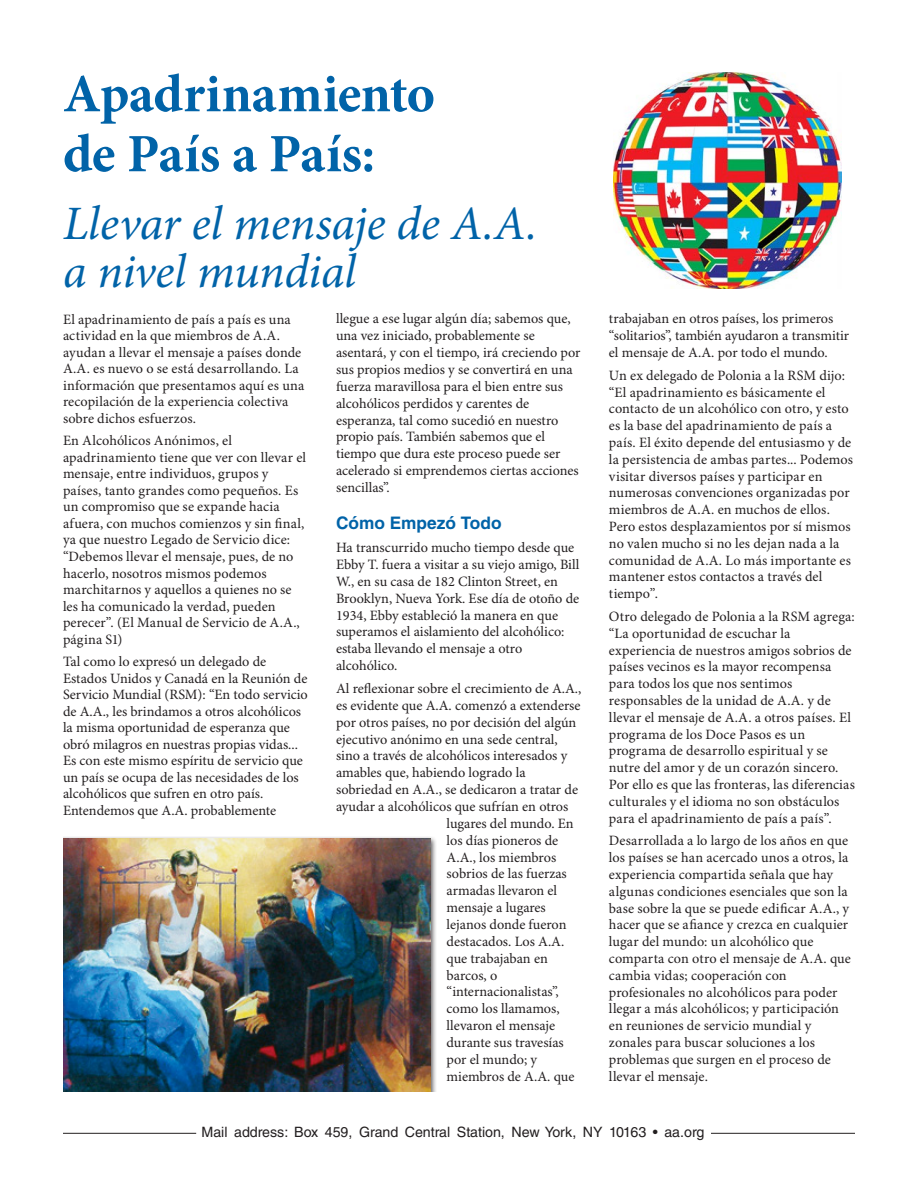
<style>
.page{position:relative;width:918px;height:1188px;background:#fff}
.page>*{position:absolute;margin:0;border:0;box-sizing:border-box;transform-origin:0 0}
.Body{font:700 54px/60px "Minion Pro";letter-spacing:-.01em;color:#0163a8}
.Body-2{font:italic 48px "Minion Pro";letter-spacing:-.01em;color:#0163a8}
.t1{font:700 17.25px "Helvetica LT Std";color:#0163a8}
.Body-3{font:14.25px/16.8px "Minion Pro";color:#231f20}
.Body-4{font:14.25px "Helvetica LT Std";color:#231f20}
</style>
<div class="page">
<img style="left:613px;top:72px;width:229px;height:217px">
<div style="left:63px;top:836px;width:374px;height:255px;background:#231f20;opacity:.75"></div>
<img style="left:63px;top:839px;width:367px;height:252px">
<hr style="left:63px;top:1133px;width:133px;height:1px;background:#231f20">
<hr style="left:711px;top:1133px;width:144px;height:1px;background:#231f20">
<p class="Body" style="left:63px;top:63px;width:374px">Apadrinamiento de País a País:</p>
<p class="Body-2" style="left:63px;top:191px;width:476px">Llevar el mensaje de A.A.</p>
<p class="Body-2" style="left:63px;top:239px;width:295px">a nivel mundial</p>
<p class="Body-3" style="left:63px;top:311px;width:243px">El apadrinamiento de país a país es una actividad en la que miembros de A.A. ayudan a llevar el mensaje a países donde A.A. es nuevo o se está desarrollando. La información que presentamos aquí es una recopilación de la experiencia colectiva sobre dichos esfuerzos.</p>
<p class="Body-3" style="left:63px;top:433px;width:245px">En Alcohólicos Anónimos, el apadrinamiento tiene que ver con llevar el mensaje, entre individuos, grupos y países, tanto grandes como pequeños. Es un compromiso que se expande hacia afuera, con muchos comienzos y sin final, ya que nuestro Legado de Servicio dice: “Debemos llevar el mensaje, pues, de no hacerlo, nosotros mismos podemos marchitarnos y aquellos a quienes no se les ha comunicado la verdad, pueden perecer”. (El Manual de Servicio de A.A., página S1)</p>
<p class="Body-3" style="left:63px;top:654px;width:246px">Tal como lo expresó un delegado de Estados Unidos y Canadá en la Reunión de Servicio Mundial (RSM): “En todo servicio de A.A., les brindamos a otros alcohólicos la misma oportunidad de esperanza que obró milagros en nuestras propias vidas...<br>Es con este mismo espíritu de servicio que un país se ocupa de las necesidades de los alcohólicos que sufren en otro país.<br>Entendemos que A.A. probablemente</p>
<p class="Body-3" style="left:336px;top:311px;width:246px">llegue a ese lugar algún día; sabemos que, una vez iniciado, probablemente se asentará, y con el tiempo, irá creciendo por sus propios medios y se convertirá en una fuerza maravillosa para el bien entre sus alcohólicos perdidos y carentes de esperanza, tal como sucedió en nuestro propio país. También sabemos que el tiempo que dura este proceso puede ser acelerado si emprendemos ciertas acciones sencillas”.</p>
<p class="t1" style="left:336px;top:513px;width:167px">Cómo Empezó Todo</p>
<p class="Body-3" style="left:336px;top:540px;width:245px">Ha transcurrido mucho tiempo desde que Ebby T. fuera a visitar a su viejo amigo, Bill W., en su casa de 182 Clinton Street, en Brooklyn, Nueva York. Ese día de otoño de 1934, Ebby estableció la manera en que superamos el aislamiento del alcohólico: estaba llevando el mensaje a otro alcohólico.</p>
<p class="Body-3" style="left:336px;top:681px;width:247px">Al reflexionar sobre el crecimiento de A.A.,</p>
<p class="Body-3" style="left:336px;top:698px;width:246px">es evidente que A.A. comenzó a extenderse</p>
<p class="Body-3" style="left:336px;top:714px;width:242px">por otros países, no por decisión del algún</p>
<p class="Body-3" style="left:336px;top:731px;width:223px">ejecutivo anónimo en una sede central,</p>
<p class="Body-3" style="left:336px;top:748px;width:233px">sino a través de alcohólicos interesados y</p>
<p class="Body-3" style="left:336px;top:765px;width:191px">amables que, habiendo logrado la</p>
<p class="Body-3" style="left:336px;top:782px;width:244px">sobriedad en A.A., se dedicaron a tratar de</p>
<p class="Body-3" style="left:336px;top:799px;width:234px">ayudar a alcohólicos que sufrían en otros</p>
<p class="Body-3" style="left:447px;top:816px;width:129px">lugares del mundo. En</p>
<p class="Body-3" style="left:447px;top:832px;width:113px">los días pioneros de</p>
<p class="Body-3" style="left:447px;top:849px;width:111px">A.A., los miembros</p>
<p class="Body-3" style="left:447px;top:866px;width:122px">sobrios de las fuerzas</p>
<p class="Body-3" style="left:447px;top:883px;width:112px">armadas llevaron el</p>
<p class="Body-3" style="left:447px;top:900px;width:101px">mensaje a lugares</p>
<p class="Body-3" style="left:447px;top:917px;width:121px">lejanos donde fueron</p>
<p class="Body-3" style="left:447px;top:934px;width:119px">destacados. Los A.A.</p>
<p class="Body-3" style="left:447px;top:950px;width:103px">que trabajaban en</p>
<p class="Body-3" style="left:447px;top:967px;width:52px">barcos, o</p>
<p class="Body-3" style="left:447px;top:984px;width:114px">“internacionalistas”,</p>
<p class="Body-3" style="left:447px;top:1001px;width:115px">como los llamamos,</p>
<p class="Body-3" style="left:447px;top:1018px;width:110px">llevaron el mensaje</p>
<p class="Body-3" style="left:447px;top:1035px;width:119px">durante sus travesías</p>
<p class="Body-3" style="left:447px;top:1052px;width:92px">por el mundo; y</p>
<p class="Body-3" style="left:447px;top:1068px;width:129px">miembros de A.A. que</p>
<p class="Body-3" style="left:609px;top:311px;width:242px">trabajaban en otros países, los primeros “solitarios”, también ayudaron a transmitir el mensaje de A.A. por todo el mundo.</p>
<p class="Body-3" style="left:609px;top:367px;width:246px">Un ex delegado de Polonia a la RSM dijo: “El apadrinamiento es básicamente el contacto de un alcohólico con otro, y esto es la base del apadrinamiento de país a país. El éxito depende del entusiasmo y de la persistencia de ambas partes... Podemos visitar diversos países y participar en numerosas convenciones organizadas por miembros de A.A. en muchos de ellos.<br>Pero estos desplazamientos por sí mismos no valen mucho si no les dejan nada a la comunidad de A.A. Lo más importante es mantener estos contactos a través del tiempo”.</p>
<p class="Body-3" style="left:609px;top:609px;width:247px">Otro delegado de Polonia a la RSM agrega: “La oportunidad de escuchar la experiencia de nuestros amigos sobrios de países vecinos es la mayor recompensa para todos los que nos sentimos responsables de la unidad de A.A. y de llevar el mensaje de A.A. a otros países. El programa de los Doce Pasos es un programa de desarrollo espiritual y se nutre del amor y de un corazón sincero.<br>Por ello es que las fronteras, las diferencias culturales y el idioma no son obstáculos para el apadrinamiento de país a país”.</p>
<p class="Body-3" style="left:609px;top:833px;width:243px">Desarrollada a lo largo de los años en que los países se han acercado unos a otros, la experiencia compartida señala que hay algunas condiciones esenciales que son la base sobre la que se puede edificar A.A., y hacer que se afiance y crezca en cualquier lugar del mundo: un alcohólico que comparta con otro el mensaje de A.A. que cambia vidas; cooperación con profesionales no alcohólicos para poder llegar a más alcohólicos; y participación en reuniones de servicio mundial y zonales para buscar soluciones a los problemas que surgen en el proceso de llevar el mensaje.</p>
<p class="Body-4" style="left:202px;top:1123px;width:504px">Mail address: Box 459, Grand Central Station, New York, NY 10163 • aa.org</p>
</div>
